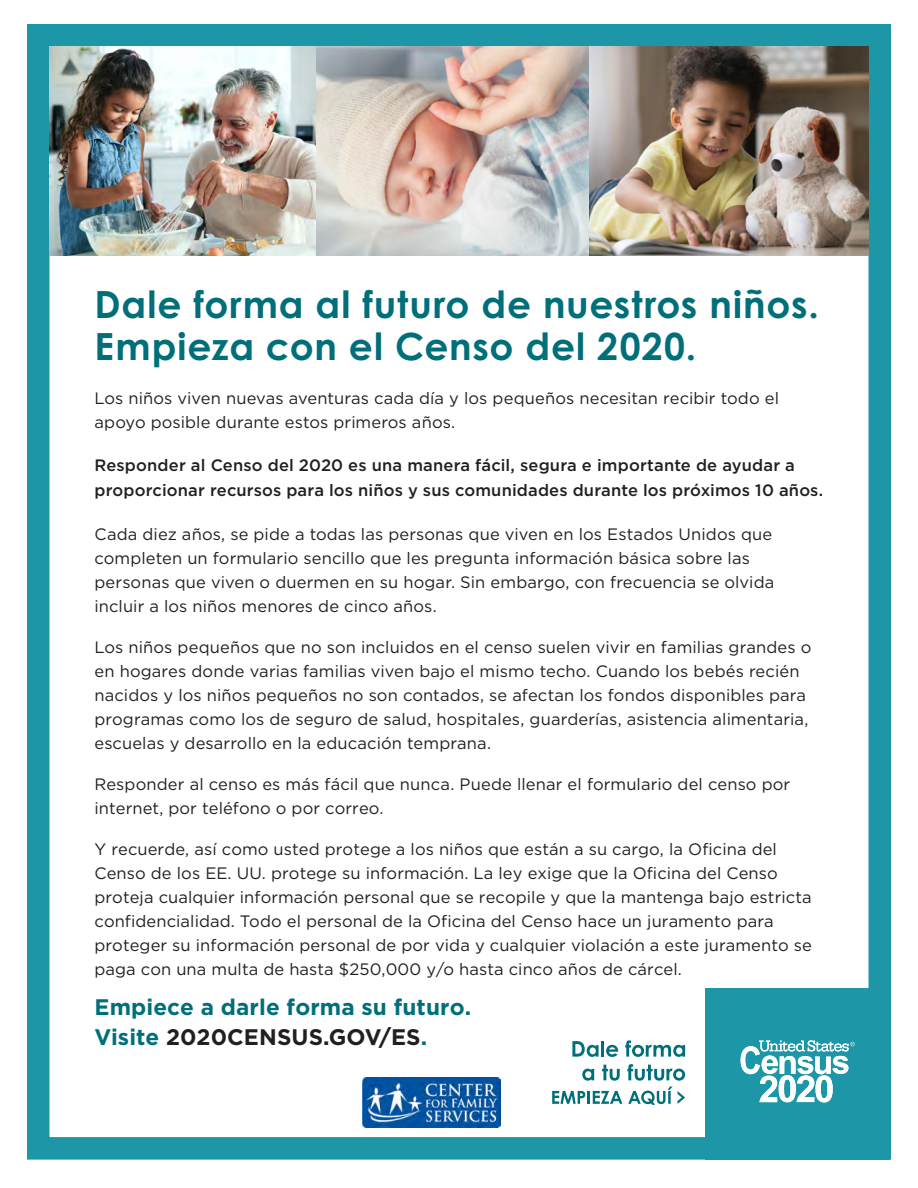
<style>
.page{position:relative;width:918px;height:1188px;background:#fff}
.page>*{position:absolute;margin:0;border:0;box-sizing:border-box;transform-origin:0 0}
.P4_-_Footer{font:700 37.5px/42px "Century Gothic Pro";letter-spacing:.025em;color:#006f7a}
.P4_-_Footer-2{font:700 22.5px/30px "Gotham HTF";letter-spacing:.005em;color:#006f7a}
.P4_-_Footer-3{font:16.5px/24px "Gotham HTF";letter-spacing:.005em;color:#231f20}
.P4_-_Footer-4{font:500 16.5px/25.5px "Gotham HTF";letter-spacing:.01em;color:#231f20}
.s1{color:#231f20}
</style>
<div class="page">
<div style="left:27px;top:24px;width:864px;height:1136px;border:22px solid #1d97a8"></div>
<div style="left:705px;top:988px;width:185px;height:172px;background:#1d97a8"></div>
<img style="left:50px;top:47px;width:818px;height:209px">
<svg style="left:572px;top:1041px;width:27px;height:16px"></svg>
<hr style="left:601px;top:1041px;width:3px;height:16px;background:#006f7a">
<svg style="left:606px;top:1045px;width:12px;height:12px"></svg>
<svg style="left:625px;top:1040px;width:60px;height:17px"></svg>
<svg style="left:582px;top:1069px;width:12px;height:12px"></svg>
<svg style="left:602px;top:1065px;width:18px;height:16px"></svg>
<svg style="left:627px;top:1064px;width:58px;height:17px"></svg>
<svg style="left:552px;top:1091px;width:70px;height:13px"></svg>
<svg style="left:628px;top:1087px;width:57px;height:18px"></svg>
<svg style="left:741px;top:1040px;width:114px;height:63px"></svg>
<img style="left:362px;top:1078px;width:139px;height:50px">
<p class="P4_-_Footer" style="left:94px;top:282px;width:726px">Dale forma al futuro de nuestros niños.<br>Empieza con el Censo del 2020.</p>
<p class="P4_-_Footer-3" style="left:94px;top:386px;width:686px">Los niños viven nuevas aventuras cada día y los pequeños necesitan recibir todo el apoyo posible durante estos primeros años.</p>
<p class="P4_-_Footer-4" style="left:95px;top:452px;width:730px">Responder al Censo del 2020 es una manera fácil, segura e importante de ayudar a proporcionar recursos para los niños y sus comunidades durante los próximos 10 años.</p>
<p class="P4_-_Footer-3" style="left:94px;top:522px;width:681px">Cada diez años, se pide a todas las personas que viven en los Estados Unidos que completen un formulario sencillo que les pregunta información básica sobre las personas que viven o duermen en su hogar. Sin embargo, con frecuencia se olvida incluir a los niños menores de cinco años.</p>
<p class="P4_-_Footer-3" style="left:94px;top:635px;width:718px">Los niños pequeños que no son incluidos en el censo suelen vivir en familias grandes o en hogares donde varias familias viven bajo el mismo techo. Cuando los bebés recién nacidos y los niños pequeños no son contados, se afectan los fondos disponibles para programas como los de seguro de salud, hospitales, guarderías, asistencia alimentaria, escuelas y desarrollo en la educación temprana.</p>
<p class="P4_-_Footer-3" style="left:94px;top:772px;width:697px">Responder al censo es más fácil que nunca. Puede llenar el formulario del censo por internet, por teléfono o por correo.</p>
<p class="P4_-_Footer-3" style="left:94px;top:837px;width:719px">Y recuerde, así como usted protege a los niños que están a su cargo, la Oficina del Censo de los EE. UU. protege su información. La ley exige que la Oficina del Censo proteja cualquier información personal que se recopile y que la mantenga bajo estricta confidencialidad. Todo el personal de la Oficina del Censo hace un juramento para proteger su información personal de por vida y cualquier violación a este juramento se paga con una multa de hasta $250,000 y/o hasta cinco años de cárcel.</p>
<p class="P4_-_Footer-2" style="left:94px;top:992px;width:378px">Empiece a darle forma su futuro.<br>Visite <span class="s1">2020CENSUS.GOV/ES</span>.</p>
</div>
